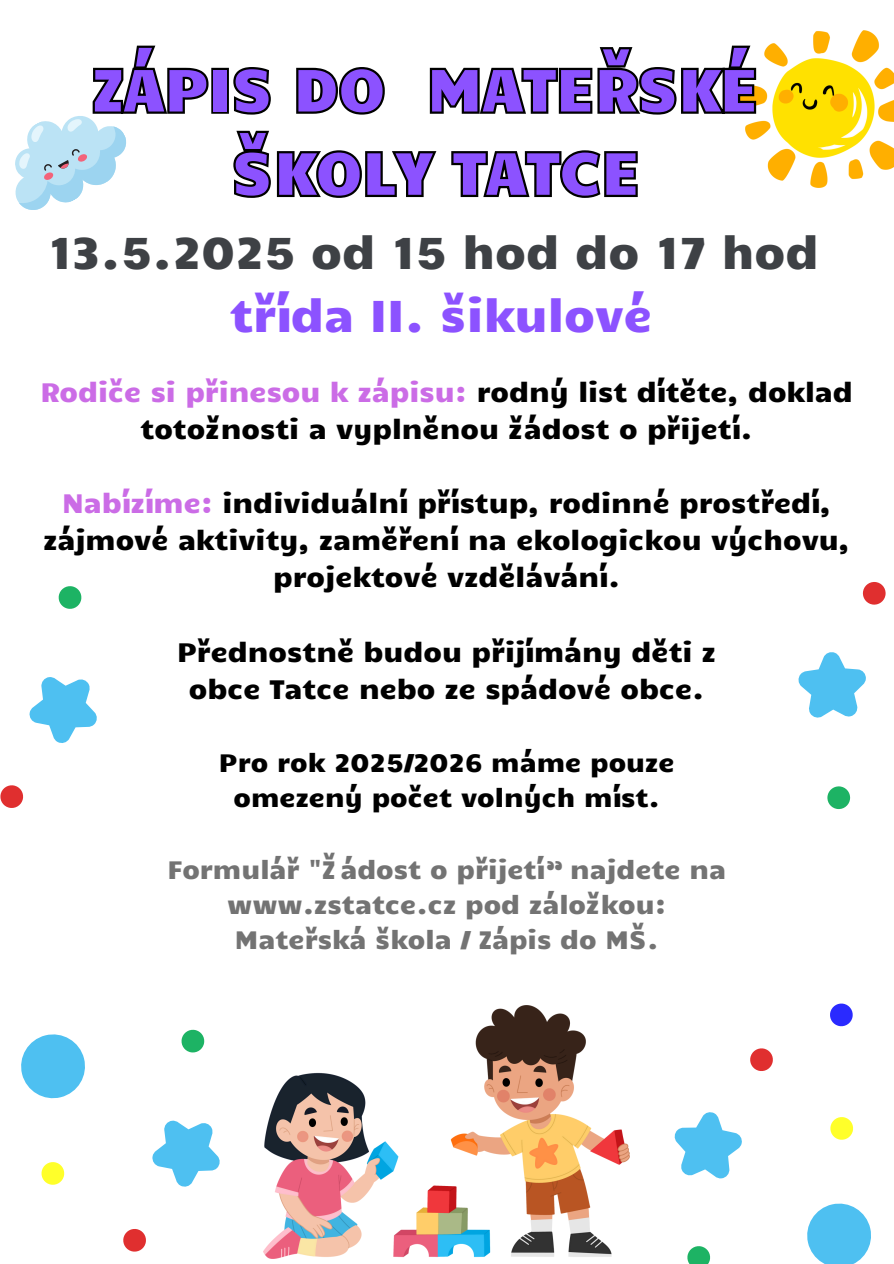
<style>
.page{position:relative;width:894px;height:1264px;background:#fff}
.page>*{position:absolute;margin:0;border:0;box-sizing:border-box;transform-origin:0 0}
.t1{font:60px/83.2px "Candal";color:#8c52ff;text-align:center}
.t2{font:45px/63px "Candal";color:#3e4145;text-align:center}
.t3{font:27px/37.2px "Candal";color:#000;text-align:center}
.t4{font:25.5px "Candal";color:#737373}
.t5{font:25.5px "Candal";color:#000}
.s1{color:#8c52ff}
.s2{color:#cb6ce6}
</style>
<div class="page">
<img style="left:758px;top:30px;width:135px;height:158px">
<svg style="left:674px;top:1003px;width:197px;height:260px"></svg>
<svg style="left:152px;top:1029px;width:58px;height:158px"></svg>
<svg style="left:21px;top:1034px;width:125px;height:218px"></svg>
<svg style="left:798px;top:582px;width:88px;height:228px"></svg>
<svg style="left:0;top:586px;width:97px;height:222px"></svg>
<img style="left:263px;top:1005px;width:366px;height:253px">
<svg style="left:15px;top:45px;width:743px;height:165px"></svg>
<p class="t1" style="left:92px;top:44px;width:667px">ZÁPIS DO MATEŘSKÉ<br>ŠKOLY TATCE</p>
<p class="t2" style="left:48px;top:218px;width:772px">13.5.2025 od 15 hod do 17 hod <span class="s1">třída II. šikulové</span></p>
<p class="t3" style="left:40px;top:371px;width:813px"><span class="s2">Rodiče si přinesou k zápisu:</span> rodný list dítěte, doklad totožnosti a vyplněnou žádost o přijetí.</p>
<h1 class="t3" style="left:62px;top:482px;width:770px"><span class="s2">Nabízíme:</span> individuální přístup, rodinné prostředí,</h1>
<p class="t3" style="left:43px;top:519px;width:807px">zájmové aktivity, zaměření na ekologickou výchovu, projektové vzdělávání.</p>
<h2 class="t3" style="left:177px;top:631px;width:540px">Přednostně budou přijímány děti z</h2>
<p class="t3" style="left:189px;top:668px;width:517px">obce Tatce nebo ze spádové obce.</p>
<p class="t5" style="left:219px;top:744px;width:457px">Pro rok 2025/2026 máme pouze</p>
<p class="t5" style="left:233px;top:779px;width:428px">omezený počet volných míst.</p>
<p class="t4" style="left:167px;top:851px;width:560px">Formulář "Žádost o přijetí” najdete na</p>
<p class="t4" style="left:227px;top:886px;width:440px">www.zstatce.cz pod záložkou:</p>
<p class="t4" style="left:235px;top:920px;width:425px">Mateřská škola / Zápis do MŠ.</p>
</div>
